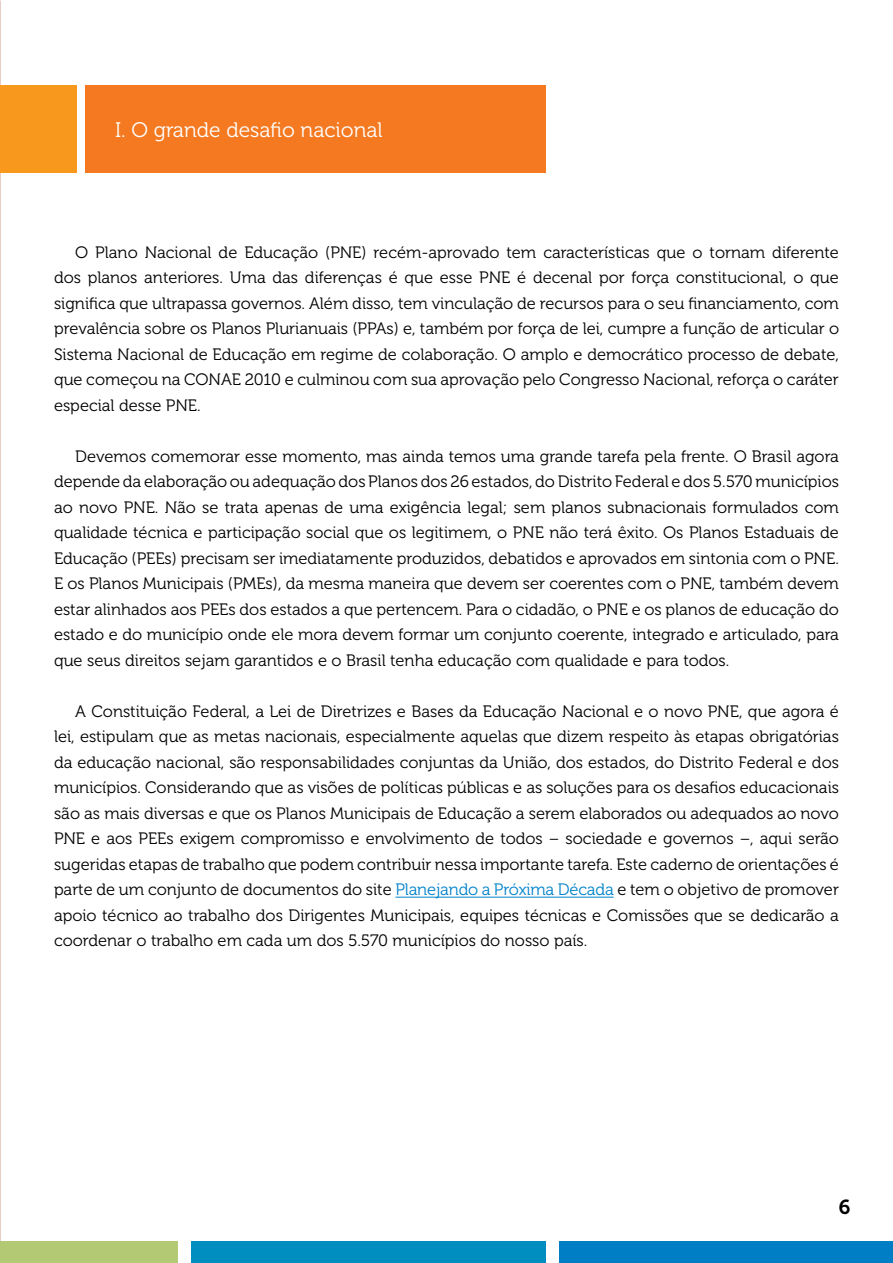
<style>
.page{position:relative;width:893px;height:1263px;background:#fff}
.page>*{position:absolute;margin:0;border:0;box-sizing:border-box;transform-origin:0 0}
.t1{font:21px "Museo 300";color:#fff}
.t2{font:20.25px "Museo 700";color:#000}
.t3{font:16.5px/25.5px "Museo 300";color:#000;text-align:justify}
.s1{color:#0082c9}
</style>
<div class="page">
<div style="left:0;top:85px;width:77px;height:87px;background:#f8991d"></div>
<div style="left:191px;top:1242px;width:355px;height:21px;background:#008ec1"></div>
<div style="left:0;top:1242px;width:177px;height:21px;background:#b3c974"></div>
<div style="left:560px;top:1242px;width:333px;height:21px;background:#007ec5"></div>
<div style="left:85px;top:85px;width:461px;height:87px;background:#f47920"></div>
<hr style="left:395px;top:897px;width:219px;height:1px;background:#0082c9">
<p class="t1" style="left:115px;top:118px;width:269px">I. O grande desafio nacional</p>
<p class="t3" style="left:54px;top:240px;width:787px;text-indent:21px">O Plano Nacional de Educação (PNE) recém-aprovado tem características que o tornam diferente dos planos anteriores. Uma das diferenças é que esse PNE é decenal por força constitucional, o que significa que ultrapassa governos. Além disso, tem vinculação de recursos para o seu financiamento, com prevalência sobre os Planos Plurianuais (PPAs) e, também por força de lei, cumpre a função de articular o Sistema Nacional de Educação em regime de colaboração. O amplo e democrático processo de debate, que começou na CONAE 2010 e culminou com sua aprovação pelo Congresso Nacional, reforça o caráter especial desse PNE.</p>
<p class="t3" style="left:54px;top:444px;width:786px;text-indent:21px">Devemos comemorar esse momento, mas ainda temos uma grande tarefa pela frente. O Brasil agora depende da elaboração ou adequação dos Planos dos 26 estados, do Distrito Federal e dos 5.570 municípios ao novo PNE. Não se trata apenas de uma exigência legal; sem planos subnacionais formulados com qualidade técnica e participação social que os legitimem, o PNE não terá êxito. Os Planos Estaduais de Educação (PEEs) precisam ser imediatamente produzidos, debatidos e aprovados em sintonia com o PNE.<br>E os Planos Municipais (PMEs), da mesma maneira que devem ser coerentes com o PNE, também devem estar alinhados aos PEEs dos estados a que pertencem. Para o cidadão, o PNE e os planos de educação do estado e do município onde ele mora devem formar um conjunto coerente, integrado e articulado, para que seus direitos sejam garantidos e o Brasil tenha educação com qualidade e para todos.</p>
<p class="t3" style="left:54px;top:699px;width:786px;text-indent:21px">A Constituição Federal, a Lei de Diretrizes e Bases da Educação Nacional e o novo PNE, que agora é lei, estipulam que as metas nacionais, especialmente aquelas que dizem respeito às etapas obrigatórias da educação nacional, são responsabilidades conjuntas da União, dos estados, do Distrito Federal e dos municípios. Considerando que as visões de políticas públicas e as soluções para os desafios educacionais são as mais diversas e que os Planos Municipais de Educação a serem elaborados ou adequados ao novo PNE e aos PEEs exigem compromisso e envolvimento de todos – sociedade e governos –, aqui serão sugeridas etapas de trabalho que podem contribuir nessa importante tarefa. Este caderno de orientações é parte de um conjunto de documentos do site <span class="s1">Planejando a Próxima Década</span> e tem o objetivo de promover apoio técnico ao trabalho dos Dirigentes Municipais, equipes técnicas e Comissões que se dedicarão a coordenar o trabalho em cada um dos 5.570 municípios do nosso país.</p>
<p class="t2" style="left:839px;top:1196px;width:13px">6</p>
</div>
